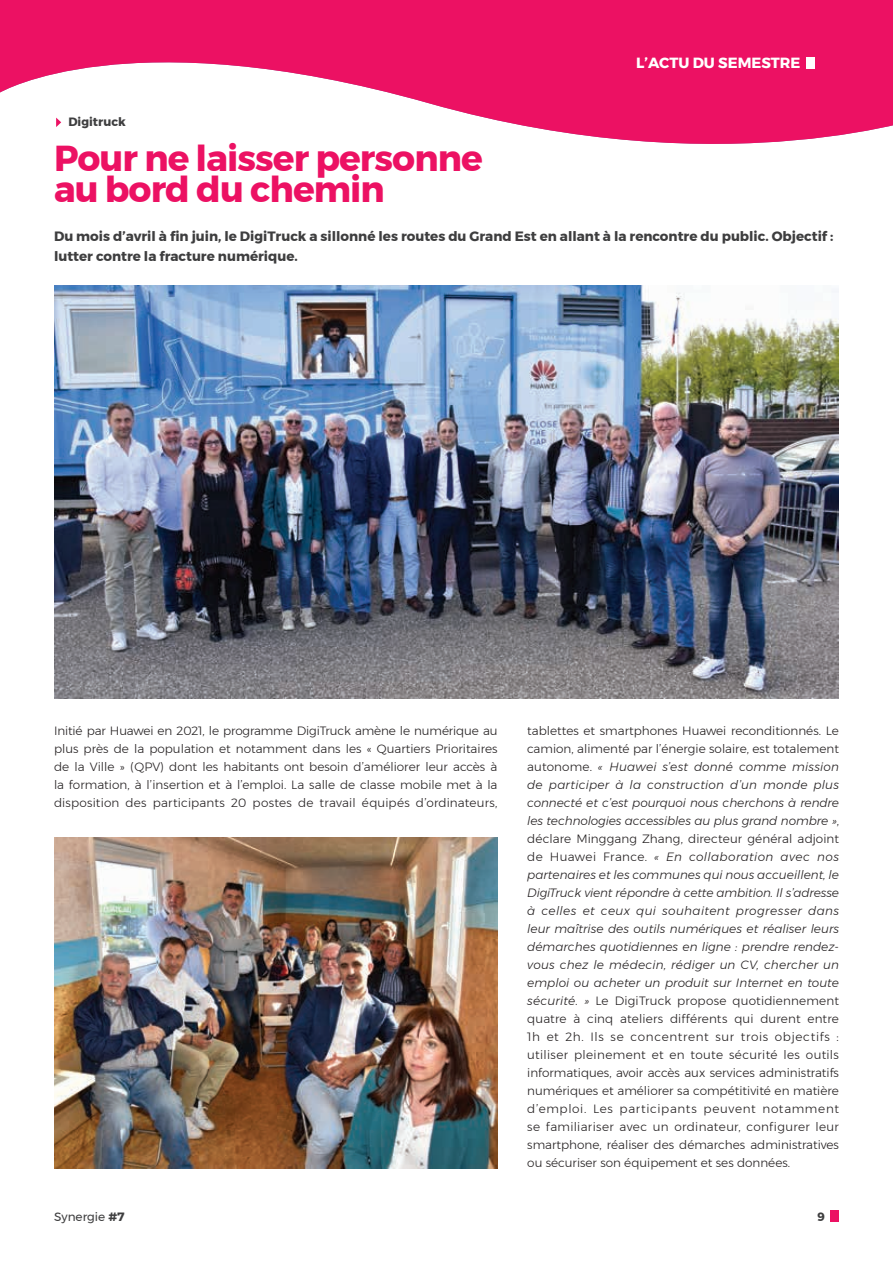
<style>
.page{position:relative;width:893px;height:1263px;background:#fff}
.page>*{position:absolute;margin:0;border:0;box-sizing:border-box;transform-origin:0 0}
.t1{font:700 36px/31.5px "Montserrat";letter-spacing:-.025em;color:#ec1163}
.t2{font:700 14.7px "Montserrat";color:#fff}
.t3{font:700 13.5px/19.5px "Montserrat";color:#3e3e3f}
.t4{font:300 12px/18px "Montserrat";color:#231f20;text-align:justify}
.t5{font:700 12px "Montserrat";color:#3e3e3f}
.t6{font:12px "Montserrat";color:#3e3e3f}
.s1{font-style:italic}
.s2{font-weight:700}
</style>
<div class="page">
<div style="left:831px;top:1210px;width:8px;height:12px;background:#ec1163"></div>
<svg style="left:0;top:0;width:893px;height:144px;fill:#ec1163"></svg>
<svg style="left:56px;top:118px;width:5px;height:9px"></svg>
<img style="left:54px;top:837px;width:443px;height:331px">
<img style="left:54px;top:286px;width:785px;height:412px">
<div style="left:807px;top:57px;width:8px;height:12px;background:#fff"></div>
<p class="t5" style="left:68px;top:113px;width:59px">Digitruck</p>
<h1 class="t1" style="left:54px;top:142px;width:430px">Pour ne laisser personne au bord du chemin</h1>
<p class="t2" style="left:636px;top:51px;width:166px">L’ACTU DU SEMESTRE</p>
<p class="t2" style="left:629px;top:51px;width:170px">NOM DE LA RUBRIQUE</p>
<p class="t3" style="left:54px;top:227px;width:781px">Du mois d’avril à fin juin, le DigiTruck a sillonné les routes du Grand Est en allant à la rencontre du public. Objectif : lutter contre la fracture numérique.</p>
<p class="t4" style="left:54px;top:722px;width:445px">Initié par Huawei en 2021, le programme DigiTruck amène le numérique au plus près de la population et notamment dans les « Quartiers Prioritaires de la Ville » (QPV) dont les habitants ont besoin d’améliorer leur accès à la formation, à l’insertion et à l’emploi. La salle de classe mobile met à la disposition des participants 20 postes de travail équipés d’ordinateurs,</p>
<p class="t4" style="left:527px;top:721px;width:313px">tablettes et smartphones Huawei reconditionnés. Le camion, alimenté par l’énergie solaire, est totalement autonome. <span class="s1">« Huawei s’est donné comme mission de participer à la construction d’un monde plus connecté et c’est pourquoi nous cherchons à rendre les technologies accessibles au plus grand nombre »</span>, déclare Minggang Zhang, directeur général adjoint de Huawei France. <span class="s1">« En collaboration avec nos partenaires et les communes qui nous accueillent, le DigiTruck vient répondre à cette ambition. Il s’adresse à celles et ceux qui souhaitent progresser dans leur maîtrise des outils numériques et réaliser leurs démarches quotidiennes en ligne : prendre rendez&shy;vous chez le médecin, rédiger un CV, chercher un emploi ou acheter un produit sur Internet en toute sécurité. »</span> Le DigiTruck propose quotidiennement quatre à cinq ateliers différents qui durent entre 1h et 2h. Ils se concentrent sur trois objectifs : utiliser pleinement et en toute sécurité les outils informatiques, avoir accès aux services administratifs numériques et améliorer sa compétitivité en matière d’emploi. Les participants peuvent notamment se familiariser avec un ordinateur, configurer leur smartphone, réaliser des démarches administratives ou sécuriser son équipement et ses données.</p>
<p class="t6" style="left:54px;top:1207px;width:72px">Synergie <span class="s2">#7</span></p>
<p class="t5" style="left:817px;top:1207px;width:9px">9</p>
</div>
